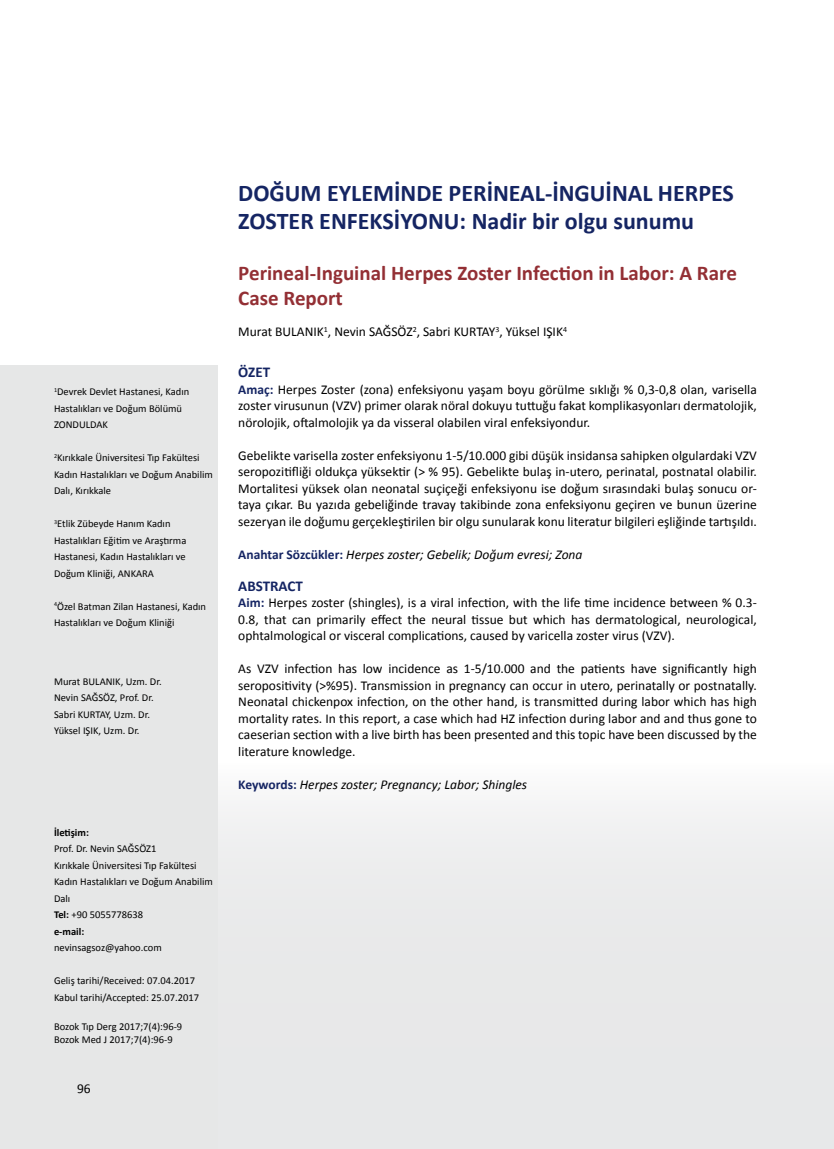
<style>
.page{position:relative;width:834px;height:1149px;background:#fff}
.page>*{position:absolute;margin:0;border:0;box-sizing:border-box;transform-origin:0 0}
.t1{font:700 24px/28.8px "Calibri";color:#152563}
.t2{font:700 21px/25.2px "Calibri";color:#932f34}
.t3{font:700 15px "Calibri";color:#152563}
.t4{font:13.5px/16.5px "Calibri";color:#000;text-align:justify}
.t5{font:italic 13.5px "Calibri";color:#000}
.t6{font:10.5px/16.5px "Calibri";color:#000}
.t7{font:700 10.5px "Calibri";color:#000}
.s1{font-weight:700}
.s2{font-weight:700;color:#152563}
.s3{font-weight:700;font-style:normal;color:#152563}
</style>
<div class="page">
<div style="left:218px;top:763px;width:615px;height:385px;background:linear-gradient(to bottom,#f4f4f4,#e3e4e5)"></div>
<div style="left:0;top:365px;width:218px;height:783px;background:#e6e7e7"></div>
<p class="t6" style="left:54px;top:383px;width:137px"><sup>1</sup>Devrek Devlet Hastanesi, Kadın<br>Hastalıkları ve Doğum Bölümü<br>ZONDULDAK</p>
<p class="t6" style="left:54px;top:449px;width:160px"><sup>2</sup>Kırıkkale Üniversitesi Tıp Fakültesi<br>Kadın Hastalıkları ve Doğum Anabilim<br>Dalı, Kırıkkale</p>
<p class="t6" style="left:54px;top:515px;width:134px"><sup>3</sup>Etlik Zübeyde Hanım Kadın<br>Hastalıkları Eğitim ve Araştırma<br>Hastanesi, Kadın Hastalıkları ve<br>Doğum Kliniği, ANKARA</p>
<p class="t6" style="left:54px;top:597px;width:154px"><sup>4</sup>Özel Batman Zilan Hastanesi, Kadın<br>Hastalıkları ve Doğum Kliniği</p>
<p class="t6" style="left:54px;top:672px;width:109px">Murat BULANIK, Uzm. Dr.<br>Nevin SAĞSÖZ, Prof. Dr.<br>Sabri KURTAY, Uzm. Dr.<br>Yüksel IŞIK, Uzm. Dr.</p>
<p class="t7" style="left:54px;top:825px;width:36px">İletişim:</p>
<p class="t6" style="left:54px;top:839px;width:160px">Prof. Dr. Nevin SAĞSÖZ1<br>Kırıkkale Üniversitesi Tıp Fakültesi<br>Kadın Hastalıkları ve Doğum Anabilim<br>Dalı<br><span class="s1">Tel:</span> +90 5055778638<br><span class="s1">e-mail:</span></p>
<p class="t6" style="left:54px;top:938px;width:109px">nevinsagsoz@yahoo.com</p>
<p class="t6" style="left:54px;top:971px;width:147px">Geliş tarihi/Received: 07.04.2017<br>Kabul tarihi/Accepted: 25.07.2017</p>
<p class="t6" style="left:54px;top:1019px;width:130px;line-height:12.6px">Bozok Tıp Derg 2017;7(4):96-9<br>Bozok Med J 2017;7(4):96-9</p>
<p class="t4" style="left:77px;top:1079px;width:15px">96</p>
<h1 class="t1" style="left:238px;top:177px;width:497px">DOĞUM EYLEMİNDE PERİNEAL-İNGUİNAL HERPES<br>ZOSTER ENFEKSİYONU: Nadir bir olgu sunumu</h1>
<h2 class="t2" style="left:238px;top:259px;width:500px">Perineal-Inguinal Herpes Zoster Infection in Labor: A Rare<br>Case Report</h2>
<p class="t4" style="left:238px;top:323px;width:330px">Murat BULANIK<sup>1</sup>, Nevin SAĞSÖZ<sup>2</sup>, Sabri KURTAY<sup>3</sup>, Yüksel IŞIK<sup>4</sup></p>
<p class="t3" style="left:238px;top:363px;width:33px">ÖZET</p>
<p class="t4" style="left:238px;top:380px;width:520px"><span class="s2">Amaç:</span> Herpes Zoster (zona) enfeksiyonu yaşam boyu görülme sıklığı % 0,3-0,8 olan, varisella zoster virusunun (VZV) primer olarak nöral dokuyu tuttuğu fakat komplikasyonları dermatolojik, nörolojik, oftalmolojik ya da visseral olabilen viral enfeksiyondur.</p>
<p class="t4" style="left:238px;top:446px;width:520px">Gebelikte varisella zoster enfeksiyonu 1-5/10.000 gibi düşük insidansa sahipken olgulardaki VZV seropozitifliği oldukça yüksektir (&gt; % 95). Gebelikte bulaş in-utero, perinatal, postnatal olabilir.<br>Mortalitesi yüksek olan neonatal suçiçeği enfeksiyonu ise doğum sırasındaki bulaş sonucu or&shy;taya çıkar. Bu yazıda gebeliğinde travay takibinde zona enfeksiyonu geçiren ve bunun üzerine sezeryan ile doğumu gerçekleştirilen bir olgu sunularak konu literatur bilgileri eşliğinde tartışıldı.</p>
<p class="t5" style="left:238px;top:546px;width:345px"><span class="s3">Anahtar Sözcükler:</span> Herpes zoster; Gebelik; Doğum evresi; Zona</p>
<p class="t3" style="left:238px;top:576px;width:66px">ABSTRACT</p>
<p class="t4" style="left:238px;top:593px;width:520px"><span class="s2">Aim:</span> Herpes zoster (shingles), is a viral infection, with the life time incidence between % 0.3- 0.8, that can primarily effect the neural tissue but which has dermatological, neurological, ophtalmological or visceral complications, caused by varicella zoster virus (VZV).</p>
<p class="t4" style="left:238px;top:659px;width:520px">As VZV infection has low incidence as 1-5/10.000 and the patients have significantly high seropositivity (&gt;%95). Transmission in pregnancy can occur in utero, perinatally or postnatally.<br>Neonatal chickenpox infection, on the other hand, is transmitted during labor which has high mortality rates. In this report, a case which had HZ infection during labor and and thus gone to caeserian section with a live birth has been presented and this topic have been discussed by the literature knowledge.</p>
<p class="t5" style="left:238px;top:775px;width:290px"><span class="s3">Keywords:</span> Herpes zoster; Pregnancy; Labor; Shingles</p>
</div>
